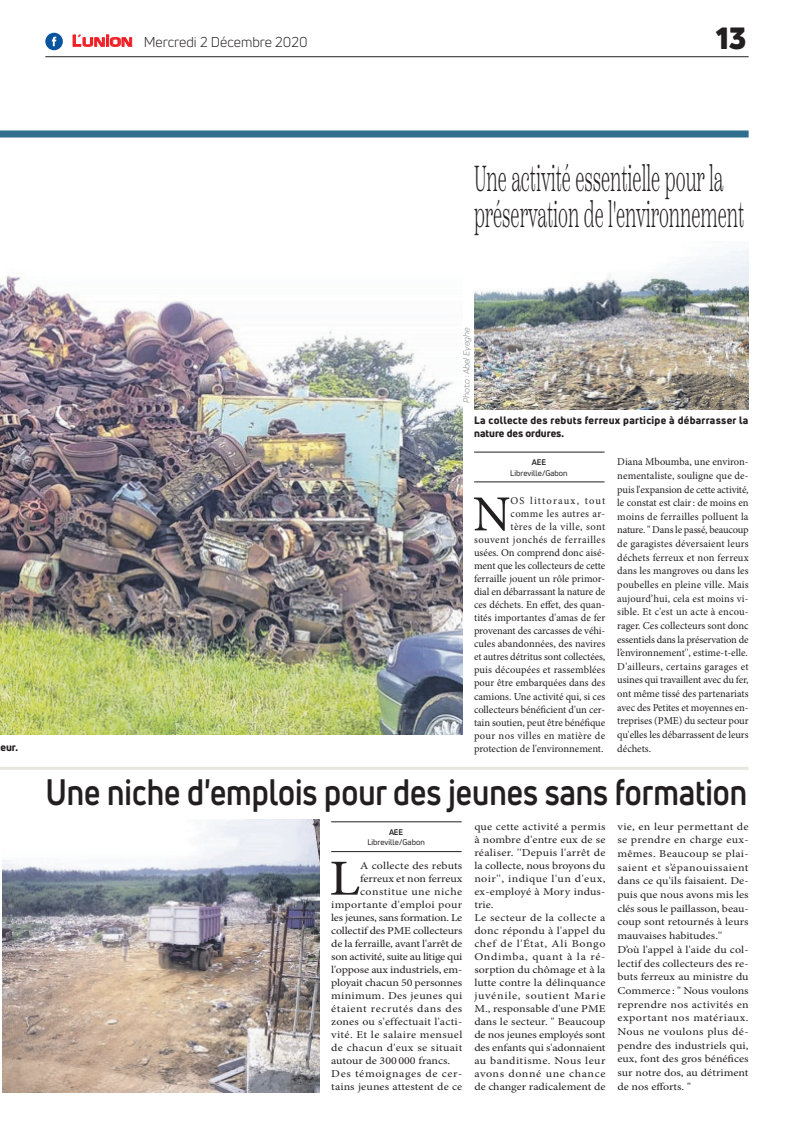
<style>
.page{position:relative;width:794px;height:1129px;background:#fff}
.page>*{position:absolute;margin:0;border:0;box-sizing:border-box;transform-origin:0 0}
.t1{font:50.5px "Minion Pro";color:#231f20;scale:1.14 1}
.t2{font:50.5px "Minion Pro";color:#231f20}
.t3{font:300 36px/36px "Scotch Text";color:#231f20;scale:.49 1}
.t4{font:700 36px "Uni Neue";color:#231f20;scale:.86 1}
.t5{font:900 30px "Uni Neue";color:#231f20}
.t6{font:14px "Uni Neue";color:#231f20}
.t7{font:10.5px/13px "Minion Pro";color:#231f20;scale:1.14 1}
.t8{font:10.5px/13.6px "Minion Pro";color:#231f20;text-align:right}
.t9{font:800 10.5px/12.6px "Uni Neue";letter-spacing:.025em;color:#231f20}
.t10{font:10.5px "Minion Pro";letter-spacing:.03em;color:#231f20;scale:1.14 1}
.t11{font:10.5px "Minion Pro";letter-spacing:-.025em;color:#231f20;scale:1.14 1}
.t12{font:10.5px "Minion Pro";letter-spacing:-.02em;color:#231f20;scale:1.14 1}
.t13{font:10.5px "Minion Pro";letter-spacing:.02em;color:#231f20;scale:1.14 1}
.t14{font:10.5px "Minion Pro";letter-spacing:.045em;color:#231f20;scale:1.14 1}
.t15{font:10.5px "Minion Pro";letter-spacing:.025em;color:#231f20;scale:1.14 1}
.t16{font:10.5px "Minion Pro";letter-spacing:.05em;color:#231f20;scale:1.14 1}
.t17{font:10.5px "Minion Pro";letter-spacing:.035em;color:#231f20;scale:1.14 1}
.t18{font:italic 9px "Praktika";color:#818386}
.t19{font:8px "Uni Neue";color:#231f20}
.t20{font:700 8px "Uni Neue";letter-spacing:-.02em;color:#231f20}
.s1{font-family:"Eurostile";font-weight:600;font-size:15px;color:#ee1d23}
.s2{font-family:"Eurostile";font-weight:600;font-size:11.4px;color:#ee1d23}
</style>
<div class="page">
<hr style="left:45px;top:56px;width:703px;height:1px;background:#231f20">
<div style="left:0;top:130px;width:748px;height:7px;background:#2f6e8c"></div>
<svg style="left:72px;top:34px;width:60px;height:13px"></svg>
<div style="left:45px;top:33px;width:18px;height:17px;background:#08549e;border-radius:50%"></div>
<svg style="left:52px;top:37px;width:4px;height:9px"></svg>
<hr style="left:331px;top:851px;width:130px;height:1px;background:#231f20">
<hr style="left:331px;top:821px;width:130px;height:1px;background:#231f20">
<img style="left:2px;top:819px;width:318px;height:272px">
<hr style="left:0;top:766px;width:748px;height:3px;background:#e8e6e0">
<hr style="left:474px;top:481px;width:130px;height:1px;background:#231f20">
<hr style="left:474px;top:452px;width:130px;height:1px;background:#231f20">
<img style="left:474px;top:248px;width:274px;height:161px">
<img style="left:0;top:275px;width:463px;height:459px">
<h3 class="t6" style="left:72px;top:33px;width:237px"><span class="s1">L</span><span class="s2">UNION</span> Mercredi 2 Décembre 2020</h3>
<h3 class="t5" style="left:716px;top:17px;width:32px">13</h3>
<h2 class="t3" style="left:474px;top:161px;width:553px">Une activité essentielle pour la préservation de l'environnement</h2>
<p class="t9" style="left:1px;top:740px;width:19px">eur.</p>
<p class="t18" style="left:460px;top:403px;width:77px;rotate:-90deg">Photo : Abel Eyeghe</p>
<p class="t9" style="left:474px;top:413px;width:276px">La collecte des rebuts ferreux participe à débarrasser la nature des ordures.</p>
<p class="t20" style="left:532px;top:457px;width:16px">AEE</p>
<p class="t19" style="left:510px;top:467px;width:59px">Libreville/Gabon</p>
<p class="t8" style="left:474px;top:494px;width:133px;line-height:13px">OS littoraux, tout<br>comme les autres ar-<br>tères de la ville, sont souvent jonchés de ferrailles usées. On comprend donc aisé&shy;ment que les collecteurs de cette ferraille jouent un rôle primor&shy;dial en débarrassant la nature de ces déchets. En effet, des quan&shy;tités importantes d'amas de fer provenant des carcasses de véhi&shy;cules abandonnées, des navires et autres détritus sont collectées, puis découpées et rassemblées pour être embarquées dans des camions. Une activité qui, si ces collecteurs bénéficient d'un cer&shy;tain soutien, peut être bénéfique pour nos villes en matière de protection de l'environnement.</p>
<h1 class="t2" style="left:473px;top:480px;width:39px">N</h1>
<p class="t8" style="left:617px;top:455px;width:133px;text-align:justify">Diana Mboumba, une environ&shy;nementaliste, souligne que de&shy;puis l'expansion de cette activité, le constat est clair: de moins en moins de ferrailles polluent la nature. " Dans le passé, beaucoup de garagistes déversaient leurs déchets ferreux et non ferreux dans les mangroves ou dans les poubelles en pleine ville. Mais aujourd’hui, cela est moins vi&shy;sible. Et c'est un acte à encou&shy;rager. Ces collecteurs sont donc essentiels dans la préservation de l’environnement'', estime-t-elle.<br>D'ailleurs, certains garages et usines qui travaillent avec du fer, ont même tissé des partenariats avec des Petites et moyennes en&shy;treprises (PME) du secteur pour qu'elles les débarrassent de leurs déchets.</p>
<h2 class="t4" style="left:45px;top:769px;width:817px">Une niche d'emplois pour des jeunes sans formation</h2>
<p class="t20" style="left:389px;top:826px;width:16px">AEE</p>
<p class="t19" style="left:367px;top:837px;width:59px">Libreville/Gabon</p>
<p class="t7" style="left:474px;top:819px;width:117px">que cette activité a permis à nombre d'entre eux de se réaliser. ''Depuis l'arrêt de la collecte, nous broyons du noir'', indique l'un d'eux, ex-employé à Mory indus&shy;trie.<br>Le secteur de la collecte a donc répondu à l'appel du chef de l'État, Ali Bongo<br>Ondimba, quant à la ré&shy;sorption du chômage et à la lutte contre la délinquance juvénile, soutient Marie<br>M., responsable d'une PME dans le secteur. " Beaucoup de nos jeunes employés sont des enfants qui s'adonnaient au banditisme. Nous leur avons donné une chance de changer radicalement de</p>
<p class="t7" style="left:617px;top:819px;width:117px;line-height:13.7px">vie, en leur permettant de se prendre en charge eux&shy;mêmes. Beaucoup se plai&shy;saient et s’épanouissaient dans ce qu'ils faisaient. De&shy;puis que nous avons mis les clés sous le paillasson, beau&shy;coup sont retournés à leurs mauvaises habitudes.''<br>D’où l'appel à l'aide du col&shy;lectif des collecteurs des re&shy;buts ferreux au ministre du<br>Commerce : " Nous voulons reprendre nos activités en exportant nos matériaux.<br>Nous ne voulons plus dé&shy;pendre des industriels qui, eux, font des gros bénéfices sur notre dos, au détriment de nos efforts. "</p>
<h1 class="t1" style="left:329px;top:844px;width:29px">L</h1>
<p class="t7" style="left:360px;top:858px;width:91px">A collecte des rebuts</p>
<p class="t7" style="left:360px;top:871px;width:91px">ferreux et non ferreux</p>
<p class="t17" style="left:360px;top:884px;width:91px">constitue une niche</p>
<p class="t13" style="left:331px;top:897px;width:116px">importante d'emploi pour</p>
<p class="t12" style="left:331px;top:910px;width:117px">les jeunes, sans formation. Le</p>
<p class="t7" style="left:331px;top:923px;width:117px">collectif des PME collecteurs</p>
<p class="t7" style="left:331px;top:936px;width:117px">de la ferraille, avant l'arrêt de</p>
<p class="t11" style="left:331px;top:949px;width:116px">son activité, suite au litige qui</p>
<p class="t7" style="left:331px;top:962px;width:116px">l'oppose aux industriels, em-</p>
<p class="t7" style="left:331px;top:975px;width:116px">ployait chacun 50 personnes</p>
<p class="t15" style="left:331px;top:988px;width:116px">minimum. Des jeunes qui</p>
<p class="t14" style="left:331px;top:1001px;width:117px">étaient recrutés dans des</p>
<p class="t7" style="left:331px;top:1014px;width:116px">zones ou s'effectuait l'acti-</p>
<p class="t10" style="left:331px;top:1027px;width:117px">vité. Et le salaire mensuel</p>
<p class="t10" style="left:331px;top:1040px;width:116px">de chacun d'eux se situait</p>
<p class="t7" style="left:331px;top:1053px;width:106px">autour de 300 000 francs.</p>
<p class="t16" style="left:331px;top:1066px;width:116px">Des témoignages de cer-</p>
<p class="t7" style="left:331px;top:1079px;width:116px">tains jeunes attestent de ce</p>
</div>
